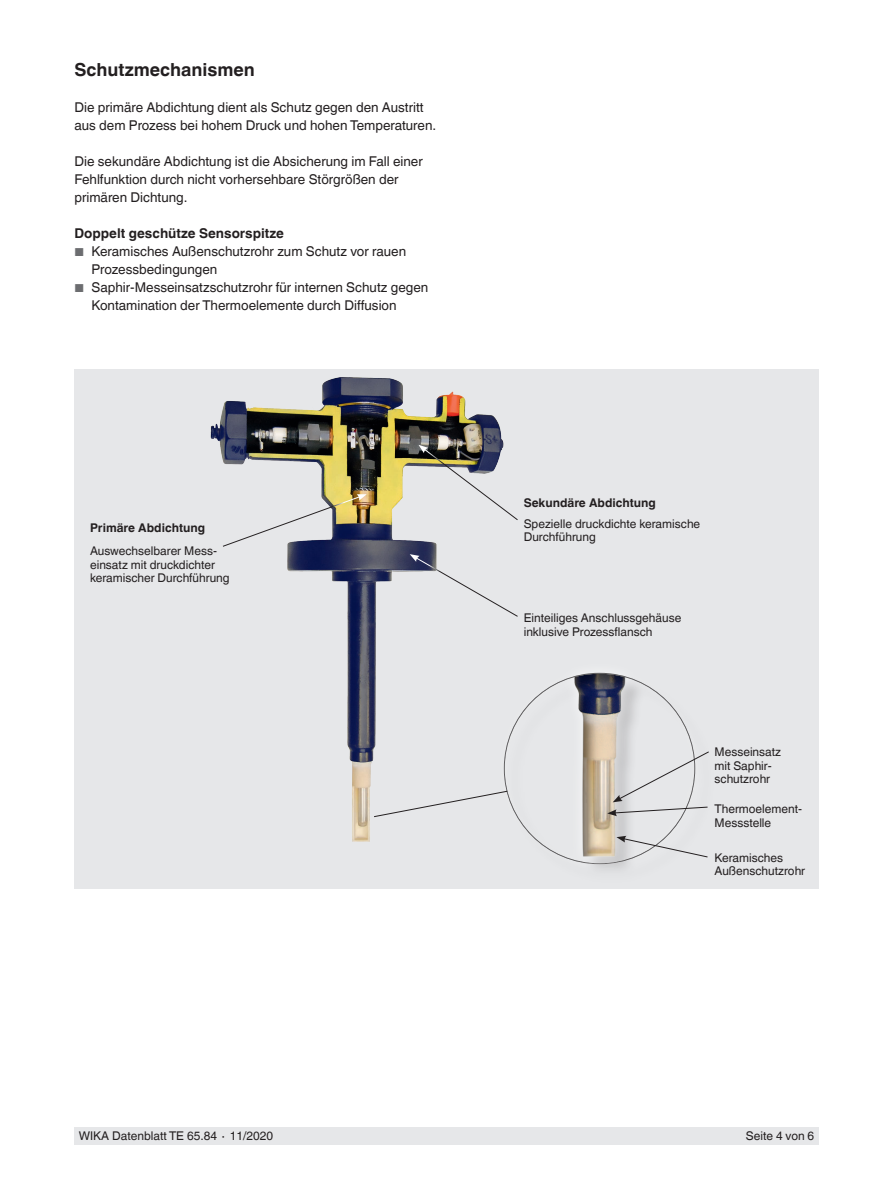
<style>
.page{position:relative;width:893px;height:1188px;background:#fff}
.page>*{position:absolute;margin:0;border:0;box-sizing:border-box;transform-origin:0 0}
.t1{font:700 18px "Helvetica World";color:#231f20}
.t2{font:13.5px/18px "Helvetica World";color:#231f20}
.t3{font:700 13.5px "Helvetica World";color:#231f20}
.t4{font:12px/13.5px "Helvetica World";color:#231f20}
.t5{font:700 12px "Helvetica World";color:#231f20}
.s1{font-size:11.55px;color:#6c6d70}
</style>
<div class="page">
<div style="left:74px;top:1128px;width:745px;height:17px;background:#e6e7e9"></div>
<div style="left:74px;top:369px;width:745px;height:520px;background:#e6e7e9"></div>
<img style="left:210px;top:377px;width:294px;height:465px">
<div style="left:492px;top:661px;width:215px;height:215px;background:#e6e7e9"></div>
<svg style="left:222px;top:494px;width:145px;height:53px"></svg>
<svg style="left:418px;top:445px;width:100px;height:76px"></svg>
<svg style="left:410px;top:554px;width:108px;height:63px"></svg>
<svg style="left:373px;top:673px;width:336px;height:191px"></svg>
<h1 class="t1" style="left:74px;top:60px;width:182px">Schutzmechanismen</h1>
<p class="t2" style="left:74px;top:99px;width:363px">Die primäre Abdichtung dient als Schutz gegen den Austritt aus dem Prozess bei hohem Druck und hohen Temperaturen.</p>
<p class="t2" style="left:74px;top:153px;width:350px">Die sekundäre Abdichtung ist die Absicherung im Fall einer<br>Fehlfunktion durch nicht vorhersehbare Störgrößen der primären Dichtung.</p>
<p class="t3" style="left:74px;top:226px;width:211px">Doppelt geschütze Sensorspitze</p>
<p class="t2" style="left:91px;top:243px;width:316px;text-indent:-17px"><span class="s1">■</span> Keramisches Außenschutzrohr zum Schutz vor rauen<br>Prozessbedingungen</p>
<p class="t2" style="left:91px;top:279px;width:338px;text-indent:-17px"><span class="s1">■</span> Saphir-Messeinsatzschutzrohr für internen Schutz gegen<br>Kontamination der Thermoelemente durch Diffusion</p>
<p class="t5" style="left:90px;top:521px;width:117px">Primäre Abdichtung</p>
<p class="t4" style="left:90px;top:544px;width:141px">Auswechselbarer Mess&shy;einsatz mit druckdichter keramischer Durchführung</p>
<p class="t5" style="left:524px;top:496px;width:134px">Sekundäre Abdichtung</p>
<p class="t4" style="left:524px;top:517px;width:178px">Spezielle druckdichte keramische<br>Durchführung</p>
<p class="t4" style="left:524px;top:611px;width:159px">Einteiliges Anschlussgehäuse inklusive Prozessflansch</p>
<p class="t4" style="left:714px;top:746px;width:68px">Messeinsatz mit Saphir&shy;schutzrohr</p>
<p class="t4" style="left:714px;top:802px;width:89px">Thermoelement-<br>Messstelle</p>
<p class="t4" style="left:714px;top:851px;width:92px">Keramisches<br>Außenschutzrohr</p>
<p class="t4" style="left:79px;top:1130px;width:196px">WIKA Datenblatt TE 65.84 ∙ 11/2020</p>
<p class="t4" style="left:746px;top:1130px;width:70px">Seite 4 von 6</p>
</div>
